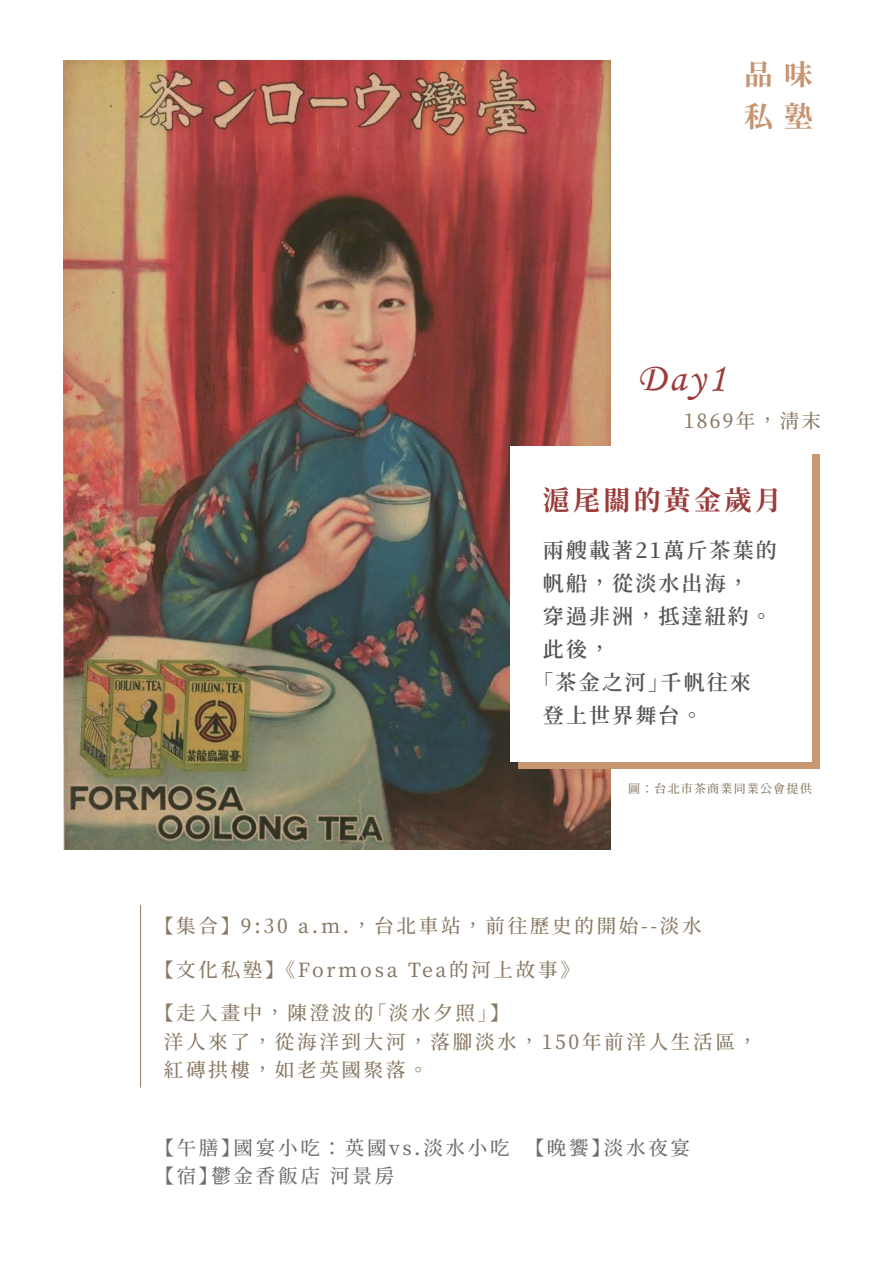
<style>
.page{position:relative;width:893px;height:1263px;background:#fff}
.page>*{position:absolute;margin:0;border:0;box-sizing:border-box;transform-origin:0 0}
.t1{font:40.5px "Monotype Corsiva";color:#9b3b3a}
.t2{font:28.65px/42px "Gen Yo Min TW B";color:#c69471}
.t3{font:27px "Gen Yo Min TW B";letter-spacing:.12em;color:#9b3b3a}
.t4{font:600 21px/33px "Gen Yo Min TW";letter-spacing:.1em;color:#535355}
.t5{font:19.5px/28.5px "Gen Yo Min TW M";letter-spacing:.14em;color:#887863}
.t6{font:19.5px/28.5px "Gen Yo Min TW M";letter-spacing:.14em;color:#6c6d70}
.t7{font:12px "Gen Yo Min TW M";letter-spacing:.1em;color:#887863}
</style>
<div class="page">
<img style="left:63px;top:61px;width:547px;height:788px">
<div style="left:518px;top:455px;width:302px;height:314px;background:#c69771"></div>
<div style="left:510px;top:447px;width:302px;height:315px;background:#fff"></div>
<hr style="left:140px;top:905px;width:1px;height:182px;background:#9b8679">
<h2 class="t2" style="left:744px;top:54px;width:70px">品味私塾</h2>
<h1 class="t1" style="left:637px;top:353px;width:90px">Day1</h1>
<p class="t5" style="left:684px;top:407px;width:139px">1869年，淸末</p>
<h3 class="t3" style="left:543px;top:485px;width:240px">滬尾關的黃金歲月</h3>
<p class="t4" style="left:543px;top:534px;width:235px">兩艘載著21萬斤茶葉的帆船，從淡水出海，<br>穿過非洲，抵達紐約。此後，<br>「茶金之河」千帆往來登上世界舞台。</p>
<p class="t7" style="left:628px;top:781px;width:185px">圖：台北市茶商業同業公會提供</p>
<p class="t5" style="left:164px;top:912px;width:539px">【集合】 9:30 a.m.，台北車站，前往歷史的開始--淡水</p>
<p class="t5" style="left:164px;top:955px;width:408px">【文化私塾】 《Formosa Tea的河上故事》</p>
<p class="t5" style="left:164px;top:999px;width:595px">【走入畫中，陳澄波的「淡水夕照」】<br>洋人來了，從海洋到大河，落腳淡水，150年前洋人生活區，紅磚拱樓，如老英國聚落。</p>
<p class="t6" style="left:164px;top:1134px;width:550px">【午膳】國宴小吃：英國vs.淡水小吃　【晚饗】淡水夜宴　【宿】鬱金香飯店 河景房</p>
</div>
